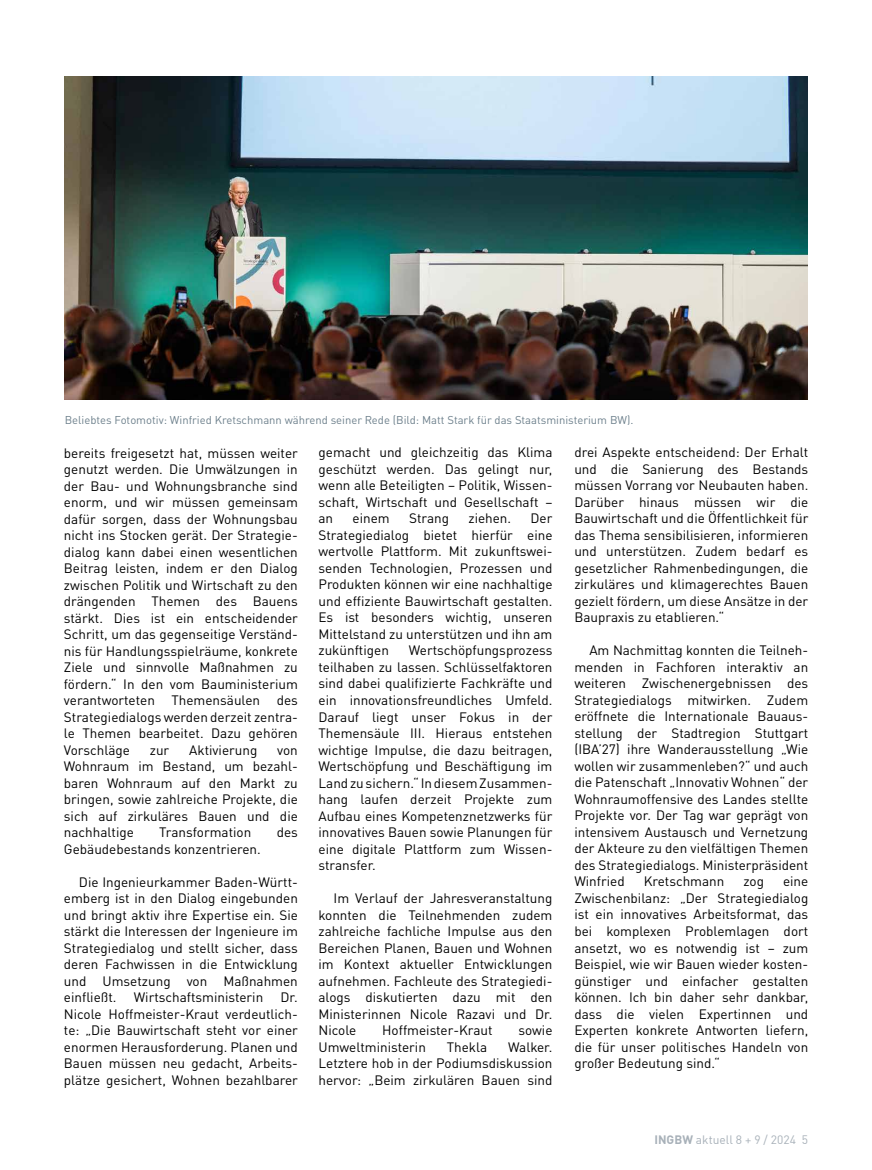
<style>
.page{position:relative;width:872px;height:1170px;background:#fff}
.page>*{position:absolute;margin:0;border:0;box-sizing:border-box;transform-origin:0 0}
.t1{font:13.5px/16.5px "DINOT";color:#000;text-align:justify}
.t2{font:12px "DIN Offc";color:#a8b1b9}
.t3{font:11.25px "DINOT";color:#6d808c}
.s1{font-weight:700}
</style>
<div class="page">
<img style="left:65px;top:76px;width:742px;height:323px">
<p class="t3" style="left:65px;top:414px;width:570px">Beliebtes Fotomotiv: Winfried Kretschmann während seiner Rede (Bild: Matt Stark für das Staatsministerium BW).</p>
<p class="t1" style="left:64px;top:445px;width:235px">bereits freigesetzt hat, müssen weiter genutzt werden. Die Umwälzungen in der Bau- und Wohnungsbranche sind enorm, und wir müssen gemeinsam dafür sorgen, dass der Wohnungsbau nicht ins Stocken gerät. Der Strategie&shy;dialog kann dabei einen wesentlichen Beitrag leisten, indem er den Dialog zwischen Politik und Wirtschaft zu den drängenden Themen des Bauens stärkt. Dies ist ein entscheidender Schritt, um das gegenseitige Verständ&shy;nis für Handlungsspielräume, konkrete Ziele und sinnvolle Maßnahmen zu fördern.“ In den vom Bauministerium verantworteten Themensäulen des Strategiedialogs werden derzeit zentra&shy;le Themen bearbeitet. Dazu gehören Vorschläge</p>
<p class="t1" style="left:150px;top:742px;width:21px">zur</p>
<p class="t1" style="left:189px;top:742px;width:70px">Aktivierung</p>
<p class="t1" style="left:64px;top:742px;width:235px;text-indent:213px">von Wohnraum im Bestand, um bezahl&shy;baren Wohnraum auf den Markt zu bringen, sowie zahlreiche Projekte, die sich auf zirkuläres Bauen und die nachhaltige</p>
<p class="t1" style="left:159px;top:824px;width:93px">Transformation</p>
<p class="t1" style="left:277px;top:824px;width:23px">des</p>
<p class="t1" style="left:64px;top:841px;width:198px">Gebäudebestands konzentrieren.</p>
<p class="t1" style="left:64px;top:874px;width:235px;text-indent:15px">Die Ingenieurkammer Baden-Württ&shy;emberg ist in den Dialog eingebunden und bringt aktiv ihre Expertise ein. Sie stärkt die Interessen der Ingenieure im Strategiedialog und stellt sicher, dass deren Fachwissen in die Entwicklung und Umsetzung von Maßnahmen einfließt.</p>
<p class="t1" style="left:134px;top:989px;width:131px">Wirtschaftsministerin</p>
<p class="t1" style="left:64px;top:989px;width:235px;text-indent:217px">Dr.<br>Nicole Hoffmeister-Kraut verdeutlich&shy;te: „Die Bauwirtschaft steht vor einer enormen Herausforderung. Planen und Bauen müssen neu gedacht, Arbeits&shy;plätze gesichert, Wohnen bezahlbarer</p>
<p class="t1" style="left:318px;top:444px;width:235px">gemacht und gleichzeitig das Klima geschützt werden. Das gelingt nur, wenn alle Beteiligten – Politik, Wissen&shy;schaft, Wirtschaft und Gesellschaft – an</p>
<p class="t1" style="left:352px;top:510px;width:39px">einem</p>
<p class="t1" style="left:409px;top:510px;width:41px">Strang</p>
<p class="t1" style="left:468px;top:510px;width:44px">ziehen.</p>
<p class="t1" style="left:318px;top:510px;width:235px;text-indent:212px">Der Strategiedialog bietet hierfür eine wertvolle Plattform. Mit zukunftswei&shy;senden Technologien, Prozessen und Produkten können wir eine nachhaltige und effiziente Bauwirtschaft gestalten.<br>Es ist besonders wichtig, unseren Mittelstand zu unterstützen und ihn am zukünftigen</p>
<p class="t1" style="left:318px;top:642px;width:235px;text-indent:90px">Wertschöpfungsprozess teilhaben zu lassen. Schlüsselfaktoren sind dabei qualifizierte Fachkräfte und ein innovationsfreundliches Umfeld.<br>Darauf liegt unser Fokus in der Themensäule III. Hieraus entstehen wichtige Impulse, die dazu beitragen, Wertschöpfung und Beschäftigung im Land zu sichern.“ In diesem Zusammen&shy;hang laufen derzeit Projekte zum Aufbau eines Kompetenznetzwerks für innovatives Bauen sowie Planungen für eine digitale Plattform zum Wissen&shy;stransfer.</p>
<p class="t1" style="left:318px;top:890px;width:235px;text-indent:15px">Im Verlauf der Jahresveranstaltung konnten die Teilnehmenden zudem zahlreiche fachliche Impulse aus den Bereichen Planen, Bauen und Wohnen im Kontext aktueller Entwicklungen aufnehmen. Fachleute des Strategiedi&shy;alogs diskutierten dazu mit den Ministerinnen Nicole Razavi und Dr.<br>Nicole</p>
<p class="t1" style="left:382px;top:1022px;width:112px">Hoffmeister-Kraut</p>
<p class="t1" style="left:518px;top:1022px;width:36px">sowie</p>
<p class="t1" style="left:318px;top:1038px;width:109px">Umweltministerin</p>
<p class="t1" style="left:447px;top:1038px;width:42px">Thekla</p>
<p class="t1" style="left:318px;top:1038px;width:235px;text-indent:190px">Walker.<br>Letztere hob in der Podiumsdiskussion hervor: „Beim zirkulären Bauen sind</p>
<p class="t1" style="left:574px;top:444px;width:235px">drei Aspekte entscheidend: Der Erhalt und die Sanierung des Bestands müssen Vorrang vor Neubauten haben.<br>Darüber hinaus müssen wir die Bauwirtschaft und die Öffentlichkeit für das Thema sensibilisieren, informieren und unterstützen. Zudem bedarf es gesetzlicher Rahmenbedingungen, die zirkuläres und klimagerechtes Bauen gezielt fördern, um diese Ansätze in der Baupraxis zu etablieren.“</p>
<p class="t1" style="left:574px;top:642px;width:235px;text-indent:15px">Am Nachmittag konnten die Teilneh&shy;menden in Fachforen interaktiv an weiteren Zwischenergebnissen des Strategiedialogs mitwirken. Zudem eröffnete die Internationale Bauaus&shy;stellung der Stadtregion Stuttgart (IBA’27) ihre Wanderausstellung „Wie wollen wir zusammenleben?“ und auch die Patenschaft „Innovativ Wohnen“ der Wohnraumoffensive des Landes stellte Projekte vor. Der Tag war geprägt von intensivem Austausch und Vernetzung der Akteure zu den vielfältigen Themen des Strategiedialogs. Ministerpräsident Winfried</p>
<p class="t1" style="left:574px;top:873px;width:235px;text-indent:209px">eine Zwischenbilanz: „Der Strategiedialog ist ein innovatives Arbeitsformat, das bei komplexen Problemlagen dort ansetzt, wo es notwendig ist – zum Beispiel, wie wir Bauen wieder kosten&shy;günstiger und einfacher gestalten können. Ich bin daher sehr dankbar, dass die vielen Expertinnen und Experten konkrete Antworten liefern, die für unser politisches Handeln von großer Bedeutung sind.“</p>
<p class="t1" style="left:643px;top:873px;width:82px">Kretschmann</p>
<p class="t1" style="left:743px;top:873px;width:22px">zog</p>
<p class="t2" style="left:654px;top:1132px;width:155px"><span class="s1">INGBW</span> aktuell 8 + 9 / 2024 5</p>
</div>
